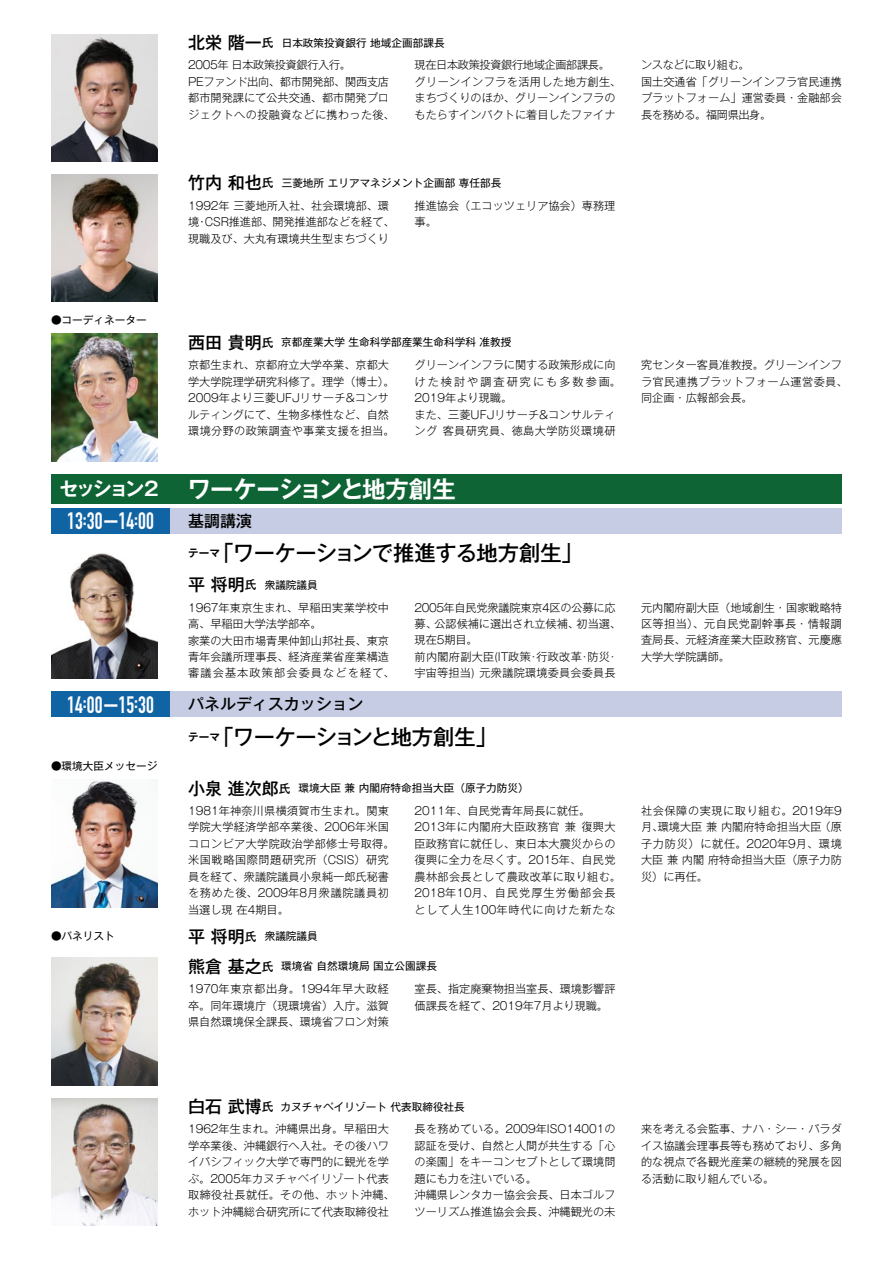
<style>
.page{position:relative;width:893px;height:1263px;background:#fff}
.page>*{position:absolute;margin:0;border:0;box-sizing:border-box;transform-origin:0 0}
.t1{font:700 23.4px "DIN Condensed";color:#fff;scale:.9 1}
.t2{font:700 23.4px "Gothic MB101 Pro De";letter-spacing:-.025em;color:#fff}
.t3{font:500 21.3px "Gothic MB101 Pro";letter-spacing:-.02em;color:#000}
.t4{font:700 19.2px "Gothic MB101 Pro De";letter-spacing:-.12em;color:#fff}
.t5{font:500 16.95px "Gothic MB101 Pro";color:#000}
.t6{font:500 15.9px "Gothic MB101 Pro";color:#000}
.t7{font:300 11.1px/16.5px "Gothic MB101 Pro";color:#000}
.t8{font:300 11.1px/16.5px "Gothic MB101 Pro";letter-spacing:.02em;color:#000}
.t9{font:300 11.1px/16.5px "Gothic MB101 Pro";letter-spacing:.03em;color:#000}
.t10{font:300 11.1px "Gothic MB101 Pro";letter-spacing:.025em;color:#000}
.t11{font:300 11.1px/16.5px "Gothic MB101 Pro";letter-spacing:.05em;color:#000;text-align:right}
.t12{font:300 11.1px "Gothic MB101 Pro";letter-spacing:.18em;color:#000}
.t13{font:300 11.1px "Gothic MB101 Pro";letter-spacing:.035em;color:#000}
.t14{font:10.65px "Gothic MB101 Pro";color:#000}
.t15{font:700 10.65px "Gothic MB101 Pro De";color:#000}
.s1{font-size:11.7px}
</style>
<div class="page">
<img style="left:51px;top:34px;width:106px;height:128px">
<img style="left:51px;top:174px;width:106px;height:128px">
<img style="left:51px;top:334px;width:106px;height:127px">
<img style="left:51px;top:553px;width:106px;height:126px">
<div style="left:51px;top:508px;width:119px;height:26px;background:#1164a4"></div>
<div style="left:170px;top:508px;width:672px;height:26px;background:#c5cce3"></div>
<div style="left:51px;top:474px;width:791px;height:30px;background:#0f6435"></div>
<img style="left:51px;top:958px;width:106px;height:127px">
<div style="left:51px;top:691px;width:119px;height:26px;background:#1164a4"></div>
<div style="left:170px;top:691px;width:672px;height:26px;background:#c5cce3"></div>
<img style="left:51px;top:781px;width:106px;height:126px">
<img style="left:51px;top:1098px;width:106px;height:127px">
<p class="t14" style="left:51px;top:311px;width:97px">●コーディネーター</p>
<h3 class="t4" style="left:59px;top:473px;width:101px">セッション2</h3>
<h1 class="t1" style="left:67px;top:505px;width:98px">13:30--14:00</h1>
<h1 class="t1" style="left:67px;top:689px;width:98px">14:00--15:30</h1>
<p class="t14" style="left:51px;top:757px;width:108px">●環境大臣メッセージ</p>
<p class="t14" style="left:51px;top:927px;width:65px">●パネリスト</p>
<h3 class="t5" style="left:188px;top:28px;width:87px">北栄階一<span class="s1">氏</span></h3>
<p class="t14" style="left:282px;top:34px;width:164px">日本政策投資銀行地域企画部課長</p>
<p class="t7" style="left:188px;top:55px;width:208px">2005年日本政策投資銀行入行。<br>PEファンド出向、都市開発部、関西支店都市開発課にて公共交通、都市開発プロジェクトへの投融資などに携わった後、</p>
<p class="t7" style="left:415px;top:55px;width:208px">現在日本政策投資銀行地域企画部課長。グリーンインフラを活用した地方創生、まちづくりのほか、グリーンインフラのもたらすインパクトに着目したファイナ</p>
<p class="t7" style="left:641px;top:55px;width:202px">ンスなどに取り組む。<br>国土交通省「グリーンインフラ官民連携プラットフォーム」運営委員・金融部会長を務める。福岡県出身。</p>
<h3 class="t5" style="left:188px;top:169px;width:87px">竹内和也<span class="s1">氏</span></h3>
<p class="t14" style="left:282px;top:174px;width:221px">三菱地所エリアマネジメント企画部専任部長</p>
<p class="t7" style="left:205px;top:196px;width:191px;text-indent:-17px">1992年三菱地所入社、社会環境部、環<br>CSR推進部、開発推進部などを経て、</p>
<p class="t7" style="left:188px;top:212px;width:202px">境<br>現職及び、大丸有環境共生型まちづくり</p>
<p class="t7" style="left:196px;top:212px;width:13px">・</p>
<p class="t7" style="left:415px;top:196px;width:202px">推進協会（エコッツェリア協会）専務理事。</p>
<h3 class="t5" style="left:188px;top:328px;width:87px">西田貴明<span class="s1">氏</span></h3>
<p class="t7" style="left:188px;top:355px;width:208px">京都生まれ、京都府立大学卒業、京都大学大学院理学研究科修了。理学（博士。(<br>2009年より三菱UFJリサーチ&amp;コンサルティングにて、生物多様性など、自然環境分野の政策調査や事業支援を担当。</p>
<p class="t7" style="left:415px;top:355px;width:202px">グリーンインフラに関する政策形成に向</p>
<p class="t14" style="left:281px;top:333px;width:232px">京都産業大学生命科学部産業生命科学科准教授</p>
<p class="t12" style="left:415px;top:372px;width:208px">けた検討や調査研究にも多数参画。</p>
<p class="t7" style="left:415px;top:388px;width:99px">2019年より現職。</p>
<p class="t7" style="left:415px;top:404px;width:202px">また、三菱UFJリサーチ&amp;コンサルティ</p>
<p class="t13" style="left:443px;top:422px;width:174px">客員研究員、徳島大学防災環境研</p>
<p class="t7" style="left:415px;top:421px;width:24px">ング</p>
<h1 class="t2" style="left:187px;top:470px;width:270px">ワーケーションと地方創生</h1>
<h3 class="t6" style="left:188px;top:508px;width:65px">基調講演</h3>
<h2 class="t3" style="left:212px;top:535px;width:372px">「ワーケーションで推進する地方創生「</h2>
<p class="t15" style="left:188px;top:544px;width:33px">テーマ</p>
<h3 class="t5" style="left:188px;top:571px;width:70px">平将明<span class="s1">氏</span></h3>
<p class="t7" style="left:188px;top:597px;width:208px">1967年東京生まれ、早稲田実業学校中高、早稲田大学法学部卒。<br>家業の大田市場青果仲卸山邦社長、東京青年会議所理事長、経済産業省産業構造審議会基本政策部会委員などを経て、</p>
<p class="t7" style="left:577px;top:597px;width:46px;text-indent:-162px">2005年自民党衆議院東京4区の公募に応初当選、</p>
<p class="t14" style="left:265px;top:576px;width:55px">衆議院議員</p>
<p class="t7" style="left:434px;top:614px;width:146px">公認候補に選出され立候補、</p>
<p class="t7" style="left:415px;top:614px;width:24px">募、</p>
<p class="t7" style="left:415px;top:630px;width:65px">現在5期目。</p>
<p class="t10" style="left:415px;top:647px;width:202px">前内閣府副大臣(IT政策･行政改革･防災・</p>
<p class="t7" style="left:480px;top:663px;width:137px">元衆議院環境委員会委員長</p>
<p class="t7" style="left:415px;top:663px;width:61px">宇宙等担当)</p>
<h3 class="t6" style="left:188px;top:691px;width:177px">パネルディスカッション</h3>
<h2 class="t3" style="left:212px;top:719px;width:286px">「ワーケーションと地方創生「</h2>
<p class="t15" style="left:188px;top:728px;width:33px">テーマ</p>
<h3 class="t5" style="left:188px;top:774px;width:104px">小泉進次郎<span class="s1">氏</span></h3>
<p class="t8" style="left:188px;top:801px;width:208px">1981年神奈川県横須賀市生まれ。関東学院大学経済学部卒業後、2006年米国コロンビア大学院政治学部修士号取得。米国戦略国際問題研究所（CSIS）研究員を経て、衆議院議員小泉純一郎氏秘書を務めた後、2009年8月衆議院議員初当選し現在4期目。</p>
<p class="t7" style="left:581px;top:801px;width:36px;text-indent:-167px">2011年、自民党青年局長に就任。<br>復興大</p>
<p class="t14" style="left:298px;top:779px;width:232px">環境大臣兼内閣府特命担当大臣（原子力防災(</p>
<p class="t7" style="left:565px;top:817px;width:13px">兼</p>
<p class="t9" style="left:415px;top:817px;width:208px">2013年に内閣府大臣政務官<br>臣政務官に就任し、東日本大震災からの復興に全力を尽くす。2015年、自民党農林部会長として農政改革に取り組む。<br>2018年10月、自民党厚生労働部会長として人生100年時代に向けた新たな</p>
<h3 class="t5" style="left:188px;top:922px;width:70px">平将明<span class="s1">氏</span></h3>
<p class="t14" style="left:265px;top:927px;width:55px">衆議院議員</p>
<h3 class="t5" style="left:188px;top:952px;width:87px">熊倉基之<span class="s1">氏</span></h3>
<p class="t7" style="left:188px;top:979px;width:202px;text-align:justify">1970年東京都出身。1994年早大政経卒。同年環境庁（現環境省）入庁。滋賀県自然環境保全課長、環境省フロン対策</p>
<p class="t7" style="left:415px;top:979px;width:202px">室長、指定廃棄物担当室長、環境影響評価課長を経て、2019年7月より現職。</p>
<p class="t14" style="left:281px;top:957px;width:157px">環境省自然環境局国立公園課長</p>
<p class="t7" style="left:641px;top:355px;width:208px">究センター客員准教授。グリーンインフラ官民連携プラットフォーム運営委員、同企画・広報部会長。</p>
<p class="t7" style="left:641px;top:597px;width:202px;text-align:justify">元内閣府副大臣（地域創生・国家戦略特区等担当）、元自民党副幹事長・情報調査局長、元経済産業大臣政務官、元慶應大学大学院講師。</p>
<p class="t11" style="left:641px;top:801px;width:202px">社会保障の実現に取り組む。2019年9（原</p>
<p class="t7" style="left:658px;top:817px;width:165px">環境大臣兼内閣府特命担当大臣</p>
<p class="t7" style="left:641px;top:817px;width:202px">月、<br>子力防災）に就任。2020年9月、環境大臣兼内閣府特命担当大臣（原子力防災）に再任。</p>
<h3 class="t5" style="left:188px;top:1092px;width:87px">白石武博<span class="s1">氏</span></h3>
<p class="t7" style="left:188px;top:1119px;width:208px">1962年生まれ。沖縄県出身。早稲田大学卒業後、沖縄銀行へ入社。その後ハワイパシフィック大学で専門的に観光を学ぶ。2005年カヌチャベイリゾート代表取締役社長就任。その他、ホット沖縄、ホット沖縄総合研究所にて代表取締役社</p>
<p class="t7" style="left:415px;top:1119px;width:202px">長を務めている。2009年ISO14001の認証を受け、自然と人間が共生する「心の楽園」をキーコンセプトとして環境問題にも力を注いでいる。<br>沖縄県レンタカー協会会長、日本ゴルフツーリズム推進協会会長、沖縄観光の未</p>
<p class="t7" style="left:641px;top:1119px;width:202px;text-align:justify">来を考える会監事、ナハ・シー・パラダイス協議会理事長等も務めており、多角的な視点で各観光産業の継続的発展を図る活動に取り組んでいる。</p>
<p class="t14" style="left:281px;top:1098px;width:186px">カヌチャベイリゾート代表取締役社長</p>
</div>
